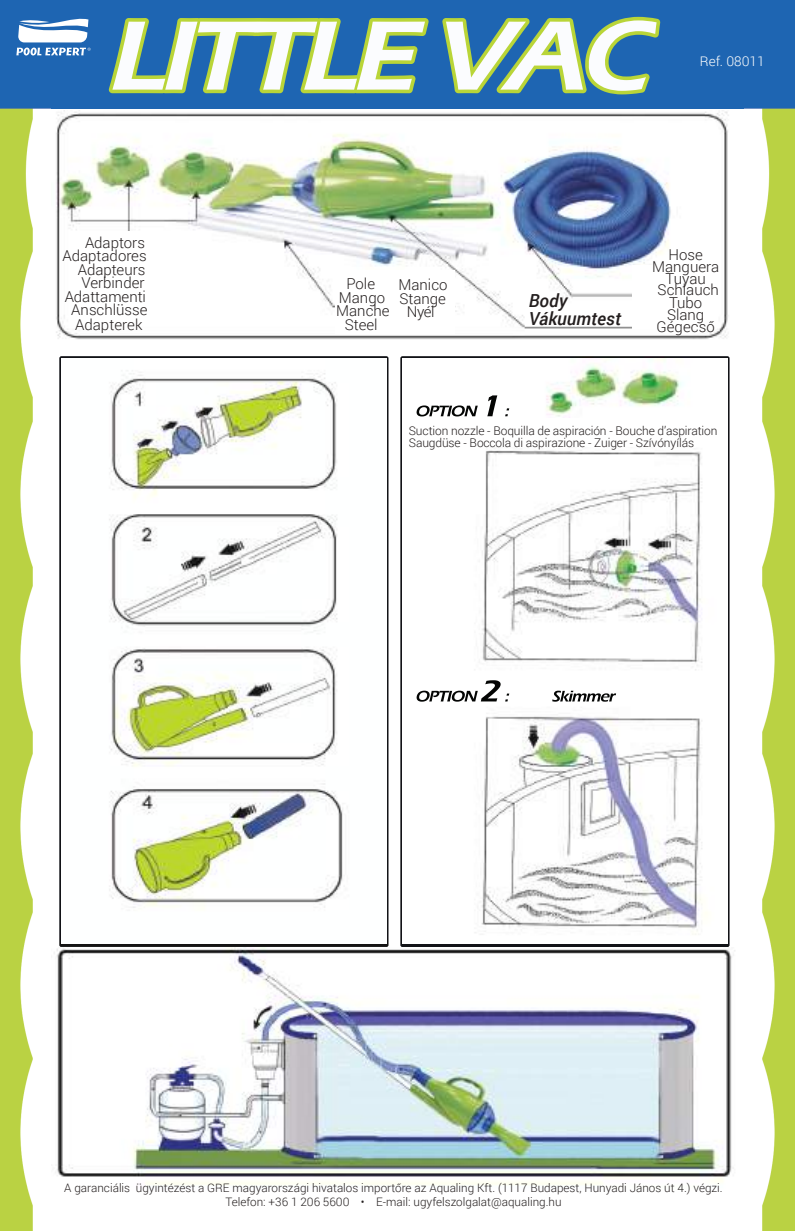
<style>
.page{position:relative;width:795px;height:1232px;background:#fff}
.page>*{position:absolute;margin:0;border:0;box-sizing:border-box;transform-origin:0 0}
.t1{font:italic 500 18px/18px "Roboto";color:#241f1f}
.t2{font:300 15px/13.5px "Roboto";color:#241f1f;text-align:center}
.t3{font:300 13.5px "Roboto";color:#fff}
.t4{font:300 12px/12px "Roboto";letter-spacing:-.01em;color:#241f1f}
.t5{font:300 11.7px/14.1px "Roboto";color:#241f1f;text-align:center}
</style>
<div class="page">
<img style="left:56px;top:111px;width:673px;height:229px">
<div style="left:0;top:0;width:795px;height:109px;background:#1e65b2"></div>
<img style="left:400px;top:356px;width:330px;height:591px">
<img style="left:403px;top:358px;width:324px;height:585px">
<img style="left:59px;top:356px;width:330px;height:591px">
<img style="left:61px;top:358px;width:325px;height:585px">
<img style="left:417px;top:395px;width:80px;height:21px">
<img style="left:417px;top:680px;width:144px;height:21px">
<img style="left:443px;top:17px;width:217px;height:77px">
<img style="left:198px;top:20px;width:459px;height:71px">
<div style="left:91px;top:231px;width:119px;height:73px;background:#fff"></div>
<div style="left:335px;top:270px;width:120px;height:64px;background:#fff"></div>
<div style="left:632px;top:265px;width:85px;height:64px;background:#fff"></div>
<svg style="left:16px;top:48px;width:75px;height:7px"></svg>
<svg style="left:18px;top:19px;width:70px;height:23px"></svg>
<div style="left:409px;top:418px;width:316px;height:29px;background:#fff"></div>
<img style="left:54px;top:947px;width:681px;height:238px">
<img style="left:0;top:108px;width:50px;height:1122px">
<img style="left:745px;top:108px;width:50px;height:1122px">
<p class="t2" style="left:85px;top:235px;width:61px">Adaptors</p>
<p class="t2" style="left:63px;top:248px;width:86px">Adaptadores</p>
<p class="t2" style="left:78px;top:262px;width:69px">Adapteurs</p>
<p class="t2" style="left:82px;top:275px;width:64px">Verbinder</p>
<p class="t2" style="left:65px;top:289px;width:83px">Adattamenti</p>
<p class="t2" style="left:71px;top:302px;width:78px">Anschlüsse</p>
<p class="t2" style="left:75px;top:317px;width:69px">Adapterek</p>
<p class="t2" style="left:336px;top:277px;width:55px">Pole<br>Mango<br>Manche<br>Steel</p>
<p class="t2" style="left:398px;top:278px;width:50px">Manico<br>Stange<br>Nyél</p>
<p class="t3" style="left:700px;top:52px;width:66px">Ref. 08011</p>
<h1 class="t1" style="left:529px;top:290px;width:94px">Body<br>Vákuumtest</h1>
<p class="t2" style="left:652px;top:248px;width:69px;line-height:12px">Hose<br>Manguera<br>Tuyau</p>
<p class="t2" style="left:658px;top:282px;width:63px">Schlauch<br>Tubo</p>
<p class="t2" style="left:656px;top:308px;width:60px;line-height:12px">Slang<br>Gégecső</p>
<p class="t4" style="left:409px;top:424px;width:310px">Suction nozzle - Boquilla de aspiración - Bouche d’aspiration<br>Saugdüse - Boccola di aspirazione - Zuiger - Szívónyílás</p>
<p class="t5" style="left:64px;top:1180px;width:660px">A garanciális ügyintézést a GRE magyarországi hivatalos importőre az Aqualing Kft. (1117 Budapest, Hunyadi János út 4.) végzi.<br>Telefon: +36 1 206 5600 • E-mail: ugyfelszolgalat@aqualing.hu</p>
</div>
